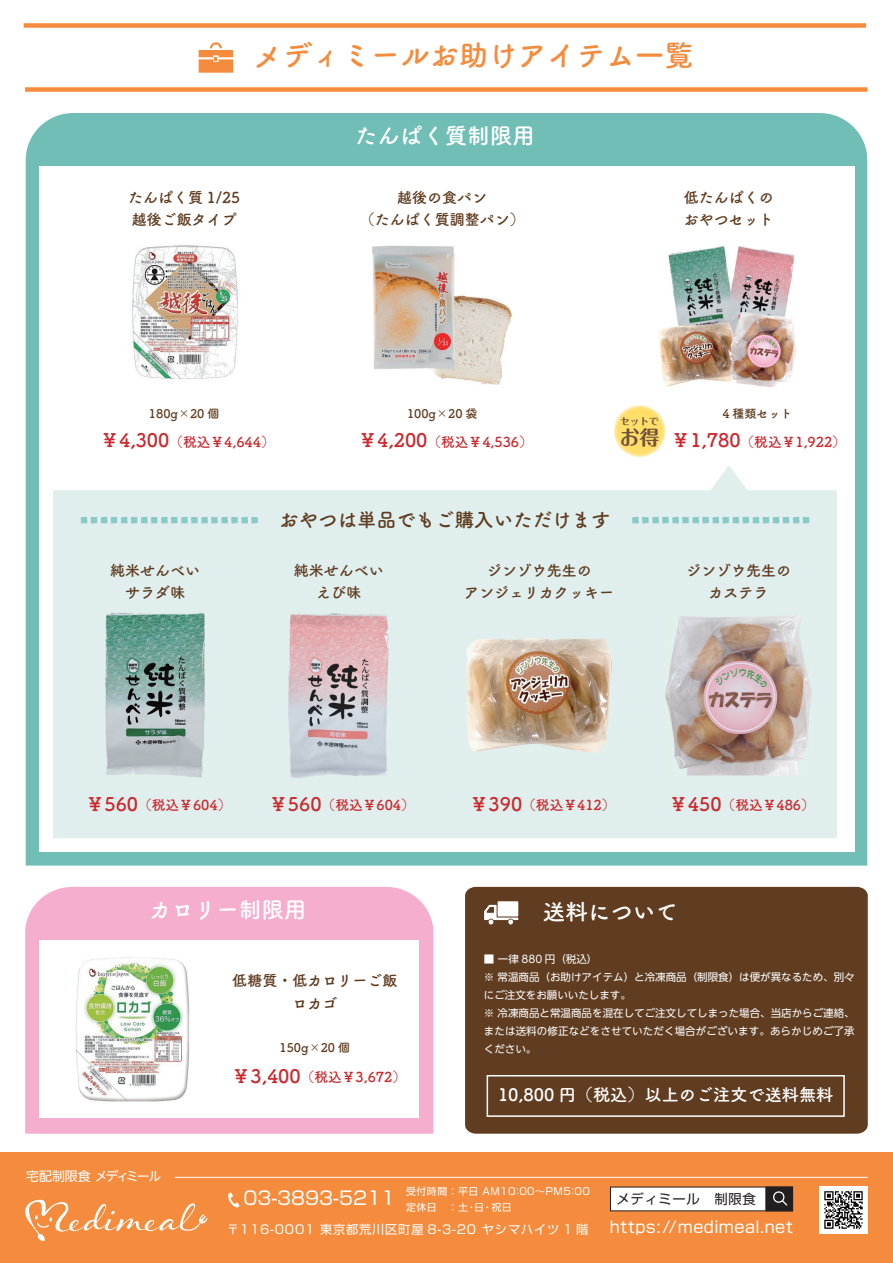
<style>
.page{position:relative;width:893px;height:1263px;background:#fff}
.page>*{position:absolute;margin:0;border:0;box-sizing:border-box;transform-origin:0 0}
.t1{font:29.4px "Tsuku B Rd Gothic Std B";color:#f58b3c}
.t2{font:22.5px "Tsuku B Rd Gothic Std B";color:#fff}
.t3{font:700 19.95px "Maru Fo Pro";color:#70513a}
.t4{font:19.5px "Tsuku B Rd Gothic Std B";color:#603d21}
.t5{font:18.45px "Shin Go Pro";color:#fff}
.t6{font:17.1px "Tsuku B Rd Gothic Std B";color:#fff}
.t7{font:15.9px "Shin Go Pro";letter-spacing:.03em;color:#fff}
.t8{font:15px/22.5px "Tsuku B Rd Gothic Std B";color:#603d21;text-align:center}
.t9{font:13.65px "Tsuku B Rd Gothic Std B";color:#cb292e}
.t10{font:13.35px "Shin Go Pro";letter-spacing:.05em;color:#231f20}
.t11{font:12.9px "UD Shin Go NT Pro";letter-spacing:-.1em;color:#fff}
.t12{font:12.15px "Shin Go Pro";letter-spacing:.065em;color:#fff}
.t13{font:12px "Tsuku B Rd Gothic Std B";color:#603d21}
.t14{font:10.5px/18px "UD Shin Go NT Pro";color:#fff}
.t15{font:9.9px/15.5px "Shin Go Pro";letter-spacing:.05em;color:#fff}
.t16{font:700 9.6px "Maru Fo Pro";color:#70513a}
.s1{font-size:18.75px}
</style>
<div class="page">
<div style="left:24px;top:23px;width:842px;height:5px;background:#f58b3c"></div>
<div style="left:25px;top:87px;width:842px;height:5px;background:#f58b3c"></div>
<svg style="left:199px;top:42px;width:34px;height:31px"></svg>
<svg style="left:25px;top:887px;width:408px;height:247px;background:#f5b1d0"></svg>
<div style="left:39px;top:940px;width:380px;height:177px;background:#fff"></div>
<div style="left:465px;top:887px;width:403px;height:247px;background:#603d21"></div>
<div style="left:487px;top:1075px;width:358px;height:42px;border:2px solid #fff"></div>
<div style="left:498px;top:901px;width:20px;height:15px;background:#fff"></div>
<svg style="left:484px;top:905px;width:34px;height:19px"></svg>
<img style="left:75px;top:957px;width:115px;height:145px">
<div style="left:26px;top:113px;width:841px;height:752px;background:#70beb5"></div>
<div style="left:39px;top:166px;width:815px;height:686px;background:#fff"></div>
<svg style="left:53px;top:465px;width:784px;height:373px;background:#e2f0ee"></svg>
<svg style="left:632px;top:517px;width:177px;height:6px"></svg>
<svg style="left:81px;top:517px;width:177px;height:6px"></svg>
<img style="left:105px;top:611px;width:100px;height:167px">
<img style="left:288px;top:613px;width:101px;height:165px">
<img style="left:132px;top:245px;width:106px;height:135px">
<img style="left:665px;top:615px;width:147px;height:161px">
<img style="left:467px;top:638px;width:145px;height:116px">
<img style="left:373px;top:245px;width:139px;height:139px">
<img style="left:659px;top:245px;width:137px;height:142px">
<div style="left:0;top:1152px;width:893px;height:111px;background:#f58b3c"></div>
<svg style="left:25px;top:1199px;width:183px;height:43px"></svg>
<svg style="left:228px;top:1192px;width:12px;height:16px"></svg>
<div style="left:610px;top:1186px;width:183px;height:25px;background:#fff"></div>
<div style="left:765px;top:1186px;width:28px;height:25px;background:#231f20;border:1px solid #231f20"></div>
<svg style="left:773px;top:1191px;width:15px;height:15px"></svg>
<hr style="left:175px;top:1177px;width:693px;height:1px;background:#fff">
<img style="left:820px;top:1186px;width:47px;height:48px">
<img style="left:613px;top:405px;width:52px;height:52px;border-radius:26px">
<h1 class="t1" style="left:254px;top:32px;width:442px">メディミールお助けアイテム一覧</h1>
<h2 class="t2" style="left:355px;top:118px;width:181px">たんぱく質制限用</h2>
<h3 class="t8" style="left:128px;top:185px;width:114px;text-align:left">たんぱく質 1/25越後ご飯タイプ</h3>
<h3 class="t8" style="left:360px;top:185px;width:166px">越後の食パン<br>（たんぱく質調整パン）</h3>
<h3 class="t8" style="left:684px;top:185px;width:92px;text-align:left">低たんぱくのおやつセット</h3>
<p class="t13" style="left:149px;top:404px;width:72px">180g×20 個</p>
<p class="t13" style="left:407px;top:404px;width:72px">100g×20 袋</p>
<h3 class="t9" style="left:100px;top:431px;width:176px"><span class="s1">￥4,300</span>（税込￥4,644）</h3>
<h3 class="t9" style="left:358px;top:431px;width:176px"><span class="s1">￥4,200</span>（税込￥4,536）</h3>
<p class="t16" style="left:620px;top:413px;width:40px">セットで</p>
<h3 class="t3" style="left:619px;top:422px;width:41px">お得</h3>
<p class="t13" style="left:722px;top:404px;width:72px">4 種類セット</p>
<h3 class="t9" style="left:672px;top:431px;width:176px"><span class="s1">￥1,780</span>（税込￥1,922）</h3>
<h3 class="t8" style="left:110px;top:558px;width:91px">純米せんべいサラダ味</h3>
<h3 class="t4" style="left:279px;top:505px;width:333px">おやつは単品でもご購入いただけます</h3>
<h3 class="t8" style="left:294px;top:558px;width:91px">純米せんべいえび味</h3>
<h3 class="t8" style="left:464px;top:558px;width:151px">ジンゾウ先生の<br>アンジェリカクッキー</h3>
<h3 class="t8" style="left:686px;top:558px;width:106px">ジンゾウ先生のカステラ</h3>
<h3 class="t9" style="left:86px;top:795px;width:147px"><span class="s1">￥560</span>（税込￥604）</h3>
<h3 class="t9" style="left:269px;top:795px;width:147px"><span class="s1">￥560</span>（税込￥604）</h3>
<h3 class="t9" style="left:470px;top:795px;width:147px"><span class="s1">￥390</span>（税込￥412）</h3>
<h3 class="t9" style="left:669px;top:795px;width:147px"><span class="s1">￥450</span>（税込￥486）</h3>
<h2 class="t2" style="left:149px;top:892px;width:159px">カロリー制限用</h2>
<h2 class="t2" style="left:543px;top:894px;width:136px">送料について</h2>
<p class="t11" style="left:26px;top:1165px;width:137px">宅配制限食 メディミール</p>
<h3 class="t8" style="left:232px;top:968px;width:166px">低糖質・低カロリーご飯ロカゴ</h3>
<p class="t13" style="left:280px;top:1038px;width:72px">150g×20 個</p>
<h3 class="t9" style="left:232px;top:1066px;width:176px"><span class="s1">￥3,400</span>（税込￥3,672）</h3>
<p class="t14" style="left:484px;top:950px;width:372px">■ 一律 880 円（税込）<br>※ 常温商品（お助けアイテム）と冷凍商品（制限食）は便が異なるため、別々にご注文をお願いいたします。<br>※ 冷凍商品と常温商品を混在してご注文してしまった場合、当店からご連絡、または送料の修正などをさせていただく場合がございます。あらかじめご了承ください。</p>
<h3 class="t6" style="left:498px;top:1081px;width:337px">10,800 円（税込）以上のご注文で送料無料</h3>
<h3 class="t5" style="left:243px;top:1183px;width:153px">03-3893-5211</h3>
<p class="t15" style="left:406px;top:1182px;width:185px">受付時間：平日 AM10:00～PM5:00定休日　：土・日・祝日</p>
<p class="t12" style="left:227px;top:1219px;width:363px">〒116-0001 東京都荒川区町屋 8-3-20 ヤシマハイツ 1 階</p>
<p class="t10" style="left:616px;top:1187px;width:141px">メディミール　制限食</p>
<h3 class="t7" style="left:610px;top:1213px;width:184px">https://medimeal.net</h3>
</div>
